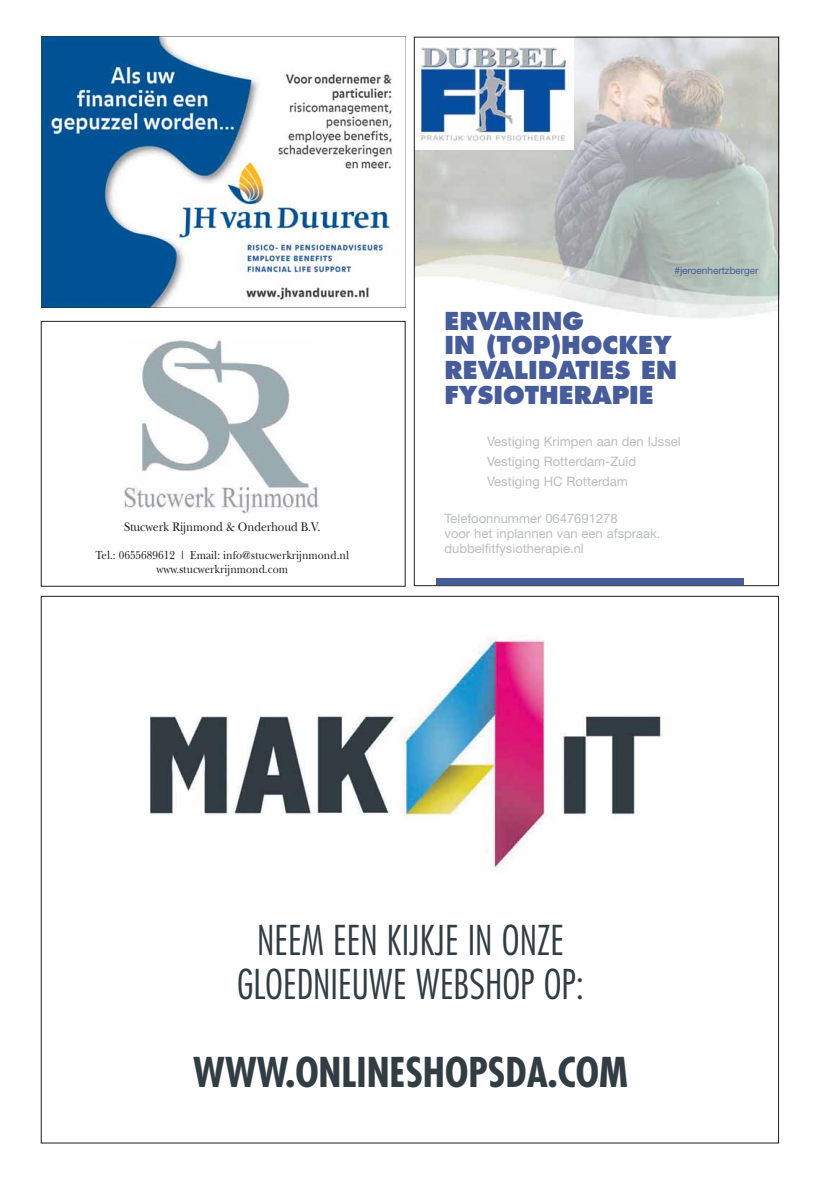
<style>
.page{position:relative;width:820px;height:1180px;background:#fff}
.page>*{position:absolute;margin:0;border:0;box-sizing:border-box;transform-origin:0 0}
.t1{font:300 condensed 40px/44px "Futura";color:#313c43;text-align:center}
.t2{font:700 condensed 40px "Futura";color:#313c43}
.t3{font:800 24px/24.7px "Futura";color:#465c9b}
.t4{font:13px/20px "Helvetica Neue";color:#b8bebe}
.t5{font:13px "New Baskerville";letter-spacing:-.01em;color:#231f20;scale:.9 1}
.t6{font:12px/14px "New Baskerville";color:#231f20;text-align:center;scale:.9 1}
.t7{font:10px "Helvetica Neue";color:#465c9b}
</style>
<div class="page">
<img style="left:41px;top:37px;width:364px;height:271px">
<img style="left:416px;top:39px;width:360px;height:279px">
<img style="left:416px;top:39px;width:157px;height:110px">
<div style="left:436px;top:578px;width:307px;height:7px;background:#465c9b"></div>
<img style="left:123px;top:339px;width:196px;height:174px">
<div style="left:41px;top:321px;width:364px;height:265px;border:1px solid #231f20"></div>
<img style="left:149px;top:637px;width:514px;height:232px">
<p class="t5" style="left:124px;top:522px;width:220px">Stucwerk Rijnmond &amp; Onderhoud B.V.</p>
<p class="t6" style="left:95px;top:549px;width:283px">Tel.: 0655689612 | Email: info@stucwerkrijnmond.nl www.stucwerkrijnmond.com</p>
<p class="t7" style="left:674px;top:267px;width:85px">#jeroenhertzberger</p>
<h2 class="t3" style="left:444px;top:310px;width:234px">ERVARING<br>IN (TOP)HOCKEY<br>REVALIDATIES EN<br>FYSIOTHERAPIE</h2>
<p class="t4" style="left:487px;top:432px;width:195px">Vestiging Krimpen aan den IJssel<br>Vestiging Rotterdam-Zuid<br>Vestiging HC Rotterdam</p>
<p class="t4" style="left:444px;top:512px;width:217px;line-height:15px">Telefoonnummer 0647691278<br>voor het inplannen van een afspraak. dubbelfitfysiotherapie.nl</p>
<h1 class="t1" style="left:237px;top:920px;width:348px">NEEM EEN KIJKJE IN ONZE<br>GLOEDNIEUWE WEBSHOP OP:</h1>
<h1 class="t2" style="left:193px;top:1054px;width:436px">WWW.ONLINESHOPSDA.COM</h1>
</div>
